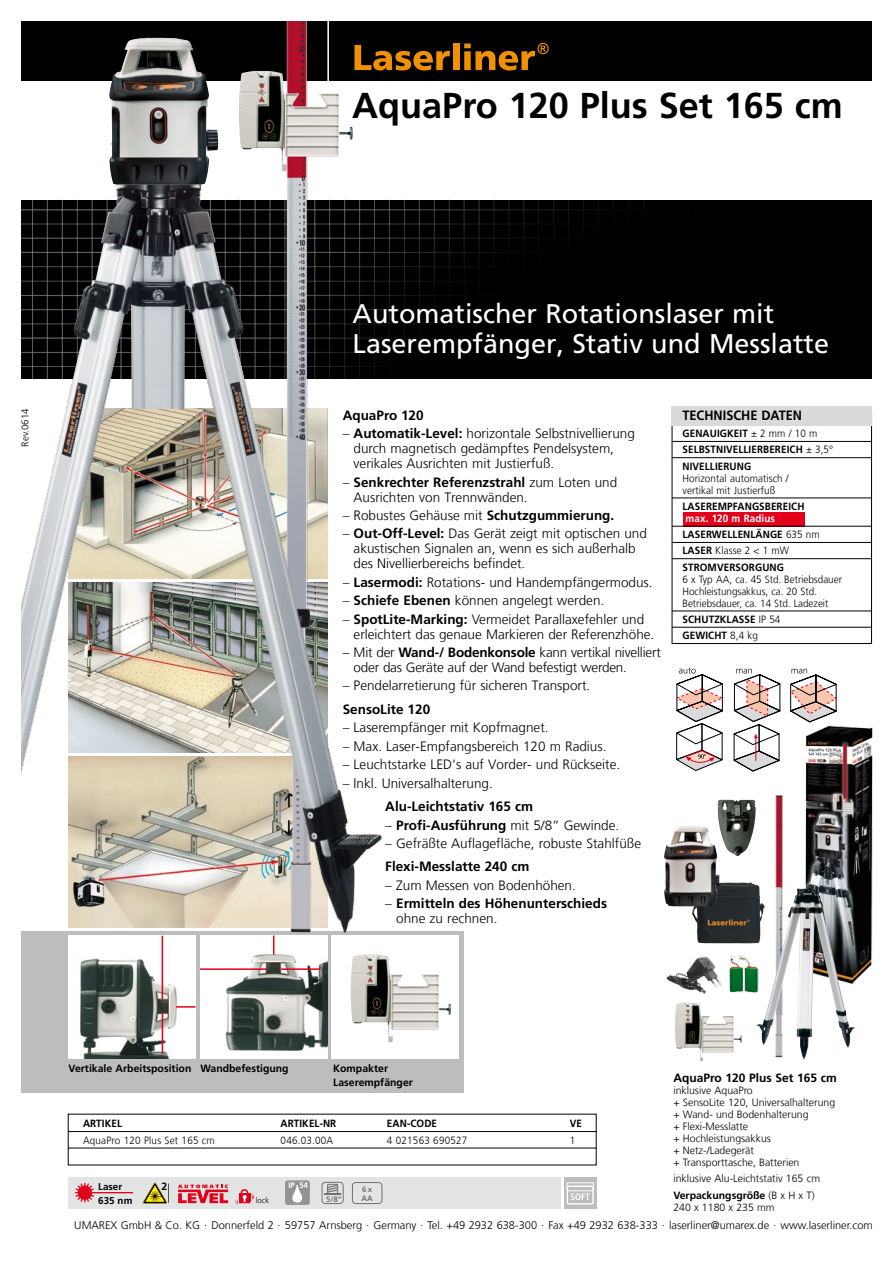
<style>
.page{position:relative;width:893px;height:1263px;background:#fff}
.page>*{position:absolute;margin:0;border:0;box-sizing:border-box;transform-origin:0 0}
.t1{font:700 36px "Frutiger LT Com";color:#000}
.t2{font:27px/30px "Frutiger LT Com";color:#fff}
.t3{font:300 13.5px/15px "Frutiger LT Com";color:#000}
.t4{font:700 13.5px/15px "Frutiger LT Com";color:#000}
.t5{font:700 13.5px "Frutiger LT Com";color:#000;scale:.94 1}
.t6{font:700 12px "Frutiger LT Com";color:#000}
.t7{font:300 11.1px "Frutiger LT Com";color:#000}
.t8{font:300 10.5px/12px "Frutiger LT Com";color:#000}
.t9{font:700 10.5px/16.2px "Frutiger LT Com";letter-spacing:.01em;color:#000;scale:.94 1}
.t10{font:300 10.5px/12px "Frutiger LT Com";color:#000;scale:.94 1}
.t11{font:700 10.5px/13.5px "Frutiger LT Com";letter-spacing:.01em;color:#000}
.t12{font:300 10.5px "Frutiger LT Com";letter-spacing:.02em;color:#000;scale:.94 1}
.t13{font:700 9.9px/13.6px "Frutiger LT Com";color:#000}
.t14{font:300 9.75px "Frutiger LT Com";color:#000}
.t15{font:700 8.1px "Frutiger LT Com";color:#fff;scale:.94 1}
.t16{font:700 7.8px/9px "Frutiger LT Com";color:#707172}
.t17{font:300 7.8px "Frutiger LT Com";color:#000}
.s1{font-weight:700}
.s2{font-weight:300}
.s3{color:#fff}
</style>
<div class="page">
<div style="left:393px;top:200px;width:479px;height:178px;background:#000"></div>
<div style="left:21px;top:21px;width:851px;height:60px;background:#000"></div>
<hr style="left:327px;top:20px;width:2px;height:62px;background:#fff">
<img style="left:797px;top:722px;width:76px;height:262px">
<div style="left:21px;top:931px;width:443px;height:162px;background:#bbbdbe"></div>
<img style="left:129px;top:583px;width:69px;height:170px">
<img style="left:68px;top:757px;width:130px;height:170px">
<img style="left:129px;top:408px;width:69px;height:170px">
<div style="left:332px;top:935px;width:127px;height:124px;background:#fff"></div>
<img style="left:351px;top:954px;width:99px;height:88px">
<div style="left:68px;top:935px;width:128px;height:124px;background:#fff"></div>
<img style="left:80px;top:952px;width:97px;height:107px">
<hr style="left:162px;top:936px;width:1px;height:63px;background:#e2001a">
<hr style="left:162px;top:1013px;width:1px;height:40px;background:#e2001a">
<hr style="left:176px;top:1006px;width:20px;height:2px;background:#e2001a">
<div style="left:200px;top:935px;width:127px;height:124px;background:#fff"></div>
<img style="left:225px;top:949px;width:102px;height:102px">
<hr style="left:200px;top:968px;width:66px;height:2px;background:#e2001a">
<hr style="left:281px;top:968px;width:40px;height:2px;background:#e2001a">
<svg style="left:273px;top:940px;width:1px;height:15px"></svg>
<img style="left:775px;top:795px;width:8px;height:97px">
<img style="left:756px;top:892px;width:94px;height:168px">
<img style="left:692px;top:882px;width:73px;height:61px">
<img style="left:675px;top:1003px;width:66px;height:58px">
<img style="left:664px;top:826px;width:53px;height:80px">
<img style="left:717px;top:800px;width:39px;height:56px">
<img style="left:285px;top:949px;width:32px;height:16px">
<img style="left:286px;top:21px;width:21px;height:50px">
<img style="left:21px;top:171px;width:372px;height:237px">
<img style="left:198px;top:348px;width:188px;height:592px">
<img style="left:21px;top:348px;width:108px;height:536px">
<img style="left:109px;top:38px;width:100px;height:151px">
<img style="left:239px;top:71px;width:113px;height:100px">
<svg style="left:790px;top:669px;width:47px;height:53px"></svg>
<svg style="left:676px;top:667px;width:47px;height:104px"></svg>
<svg style="left:733px;top:669px;width:48px;height:102px"></svg>
<div style="left:68px;top:1178px;width:492px;height:31px;background:#e3e4e4"></div>
<div style="left:564px;top:1178px;width:32px;height:31px;background:#bbbdbe"></div>
<div style="left:567px;top:1185px;width:27px;height:19px;border:1px solid #fff"></div>
<svg style="left:567px;top:1182px;width:27px;height:18px"></svg>
<svg style="left:75px;top:1183px;width:57px;height:19px"></svg>
<svg style="left:236px;top:1189px;width:18px;height:16px"></svg>
<svg style="left:178px;top:1184px;width:50px;height:19px"></svg>
<svg style="left:285px;top:1180px;width:25px;height:25px"></svg>
<svg style="left:324px;top:1184px;width:17px;height:10px"></svg>
<div style="left:322px;top:1182px;width:21px;height:22px;border:1px solid #707172;border-radius:3px"></div>
<div style="left:352px;top:1182px;width:30px;height:22px;border:1px solid #707172;border-radius:3px"></div>
<svg style="left:143px;top:1182px;width:24px;height:22px"></svg>
<svg style="left:354px;top:45px;width:96px;height:25px"></svg>
<div style="left:453px;top:43px;width:6px;height:27px;background:#f09100"></div>
<svg style="left:464px;top:43px;width:85px;height:27px"></svg>
<div style="left:672px;top:411px;width:200px;height:233px;border:1px solid #000"></div>
<div style="left:672px;top:406px;width:200px;height:19px;background:#d9dadb"></div>
<div style="left:683px;top:512px;width:121px;height:14px;background:#e2001a"></div>
<hr style="left:672px;top:441px;width:200px;height:1px;background:#000">
<hr style="left:672px;top:457px;width:200px;height:1px;background:#000">
<hr style="left:672px;top:498px;width:200px;height:1px;background:#000">
<hr style="left:672px;top:526px;width:200px;height:1px;background:#000">
<hr style="left:672px;top:542px;width:200px;height:1px;background:#000">
<hr style="left:672px;top:558px;width:200px;height:1px;background:#000">
<hr style="left:672px;top:611px;width:200px;height:1px;background:#000">
<hr style="left:672px;top:627px;width:200px;height:1px;background:#000">
<hr style="left:68px;top:1131px;width:528px;height:1px;background:#000">
<hr style="left:68px;top:1148px;width:528px;height:1px;background:#000">
<img style="left:666px;top:956px;width:56px;height:38px">
<img style="left:729px;top:953px;width:33px;height:41px">
<h1 class="t1" style="left:352px;top:84px;width:492px">AquaPro 120 Plus Set 165 cm</h1>
<p class="t14" style="left:20px;top:446px;width:40px;rotate:-90deg">Rev.0614</p>
<h2 class="t2" style="left:353px;top:298px;width:478px">Automatischer Rotationslaser mit<br>Laserempfänger, Stativ und Messlatte</h2>
<p class="t4" style="left:343px;top:408px;width:82px">AquaPro 120</p>
<p class="t3" style="left:354px;top:426px;width:283px;text-indent:-11px">– <span class="s1">Automatik-Level:</span> horizontale Selbstnivellierung durch magnetisch gedämpftes Pendelsystem, verikales Ausrichten mit Justierfuß.</p>
<p class="t3" style="left:354px;top:475px;width:265px;text-indent:-11px">– <span class="s1">Senkrechter Referenzstrahl</span> zum Loten und<br>Ausrichten von Trennwänden.</p>
<p class="t3" style="left:343px;top:508px;width:273px">– Robustes Gehäuse mit <span class="s1">Schutzgummierung.</span></p>
<p class="t3" style="left:354px;top:526px;width:295px;text-indent:-11px">– <span class="s1">Out-Off-Level:</span> Das Gerät zeigt mit optischen und akustischen Signalen an, wenn es sich außerhalb des Nivellierbereichs befindet.</p>
<p class="t3" style="left:343px;top:575px;width:311px">– <span class="s1">Lasermodi:</span> Rotations- und Handempfängermodus.</p>
<p class="t3" style="left:343px;top:593px;width:263px">– <span class="s1">Schiefe Ebenen</span> können angelegt werden.</p>
<p class="t3" style="left:354px;top:612px;width:302px;text-indent:-11px">– <span class="s1">SpotLite-Marking:</span> Vermeidet Parallaxefehler und erleichtert das genaue Markieren der Referenzhöhe.</p>
<p class="t3" style="left:354px;top:645px;width:309px;text-indent:-11px">– Mit der <span class="s1">Wand-/ Bodenkonsole</span> kann vertikal nivelliert oder das Geräte auf der Wand befestigt werden.</p>
<p class="t3" style="left:343px;top:678px;width:249px">– Pendelarretierung für sicheren Transport.</p>
<p class="t4" style="left:343px;top:702px;width:89px">SensoLite 120</p>
<p class="t3" style="left:343px;top:720px;width:207px">– Laserempfänger mit Kopfmagnet.</p>
<p class="t3" style="left:343px;top:739px;width:265px">– Max. Laser-Empfangsbereich 120 m Radius.</p>
<p class="t3" style="left:343px;top:757px;width:279px">– Leuchtstarke LED‘s auf Vorder- und Rückseite.</p>
<p class="t3" style="left:343px;top:775px;width:152px">– Inkl. Universalhalterung.</p>
<p class="t4" style="left:385px;top:799px;width:149px">Alu-Leichtstativ 165 cm</p>
<p class="t3" style="left:385px;top:817px;width:236px">– <span class="s1">Profi-Ausführung</span> mit 5/8“ Gewinde.</p>
<p class="t3" style="left:385px;top:836px;width:257px">– Gefräßte Auflagefläche, robuste Stahlfüße</p>
<p class="t4" style="left:385px;top:859px;width:146px">Flexi-Messlatte 240 cm</p>
<p class="t3" style="left:385px;top:878px;width:192px">– Zum Messen von Bodenhöhen.</p>
<p class="t4" style="left:396px;top:896px;width:212px;text-indent:-11px"><span class="s2">–</span> Ermitteln des Höhenunterschieds <span class="s2">ohne zu rechnen.</span></p>
<p class="t5" style="left:682px;top:408px;width:129px">TECHNISCHE DATEN</p>
<p class="t9" style="left:682px;top:425px;width:162px">GENAUIGKEIT <span class="s2">± 2 mm / 10 m<br></span>SELBSTNIVELLIERBEREICH <span class="s2">± 3,5°<br></span>NIVELLIERUNG</p>
<p class="t10" style="left:682px;top:472px;width:114px">Horizontal automatisch / vertikal mit Justierfuß</p>
<p class="t9" style="left:682px;top:498px;width:131px">LASEREMPFANGSBEREICH</p>
<p class="t9" style="left:682px;top:510px;width:148px"><span class="s3">max. 120 m Radius<br></span>LASERWELLENLÄNGE <span class="s2">635 nm<br></span>LASER <span class="s2">Klasse 2 &lt; 1 mW<br></span>STROMVERSORGUNG</p>
<p class="t10" style="left:682px;top:573px;width:171px">6 x Typ AA, ca. 45 Std. Betriebsdauer<br>Hochleistungsakkus, ca. 20 Std.<br>Betriebsdauer, ca. 14 Std. Ladezeit</p>
<p class="t9" style="left:682px;top:611px;width:106px">SCHUTZKLASSE <span class="s2">IP 54<br></span>GEWICHT <span class="s2">8,4 kg</span></p>
<p class="t11" style="left:69px;top:1062px;width:222px">Vertikale Arbeitsposition Wandbefestigung</p>
<p class="t11" style="left:333px;top:1062px;width:81px">Kompakter<br>Laserempfänger</p>
<p class="t6" style="left:673px;top:1071px;width:165px">AquaPro 120 Plus Set 165 cm</p>
<p class="t8" style="left:673px;top:1084px;width:163px">inklusive AquaPro<br>+ SensoLite 120, Universalhalterung + Wand- und Bodenhalterung<br>+ Flexi-Messlatte<br>+ Hochleistungsakkus<br>+ Netz-/Ladegerät<br>+ Transporttasche, Batterien</p>
<p class="t8" style="left:673px;top:1171px;width:148px;line-height:16.2px">inklusive Alu-Leichtstativ 165 cm<br><span class="s1">Verpackungsgröße</span> (B x H x T)</p>
<p class="t8" style="left:673px;top:1201px;width:103px">240 x 1180 x 235 mm</p>
<p class="t9" style="left:83px;top:1115px;width:43px">ARTIKEL</p>
<p class="t9" style="left:281px;top:1115px;width:61px">ARTIKEL-NR</p>
<p class="t9" style="left:387px;top:1115px;width:55px">EAN-CODE</p>
<p class="t9" style="left:570px;top:1115px;width:14px">VE</p>
<p class="t12" style="left:83px;top:1134px;width:142px">AquaPro 120 Plus Set 165 cm</p>
<p class="t10" style="left:281px;top:1134px;width:57px">046.03.00A</p>
<p class="t12" style="left:387px;top:1134px;width:87px">4 021563 690527</p>
<p class="t10" style="left:570px;top:1134px;width:7px">1</p>
<p class="t15" style="left:289px;top:1180px;width:22px">IP 54</p>
<p class="t11" style="left:162px;top:1180px;width:7px">2</p>
<p class="t7" style="left:74px;top:1218px;width:800px">UMAREX GmbH &amp; Co. KG . Donnerfeld 2 . 59757 Arnsberg . Germany . Tel. +49 2932 638-300 . Fax +49 2932 638-333 . laserliner@umarex.de . www.laserliner.com</p>
<p class="t13" style="left:98px;top:1180px;width:36px">Laser<br>635 nm</p>
<p class="t16" style="left:326px;top:1194px;width:17px">5/8“</p>
<p class="t16" style="left:361px;top:1184px;width:13px">6x<br>AA</p>
<p class="t17" style="left:256px;top:1196px;width:15px">lock</p>
</div>
